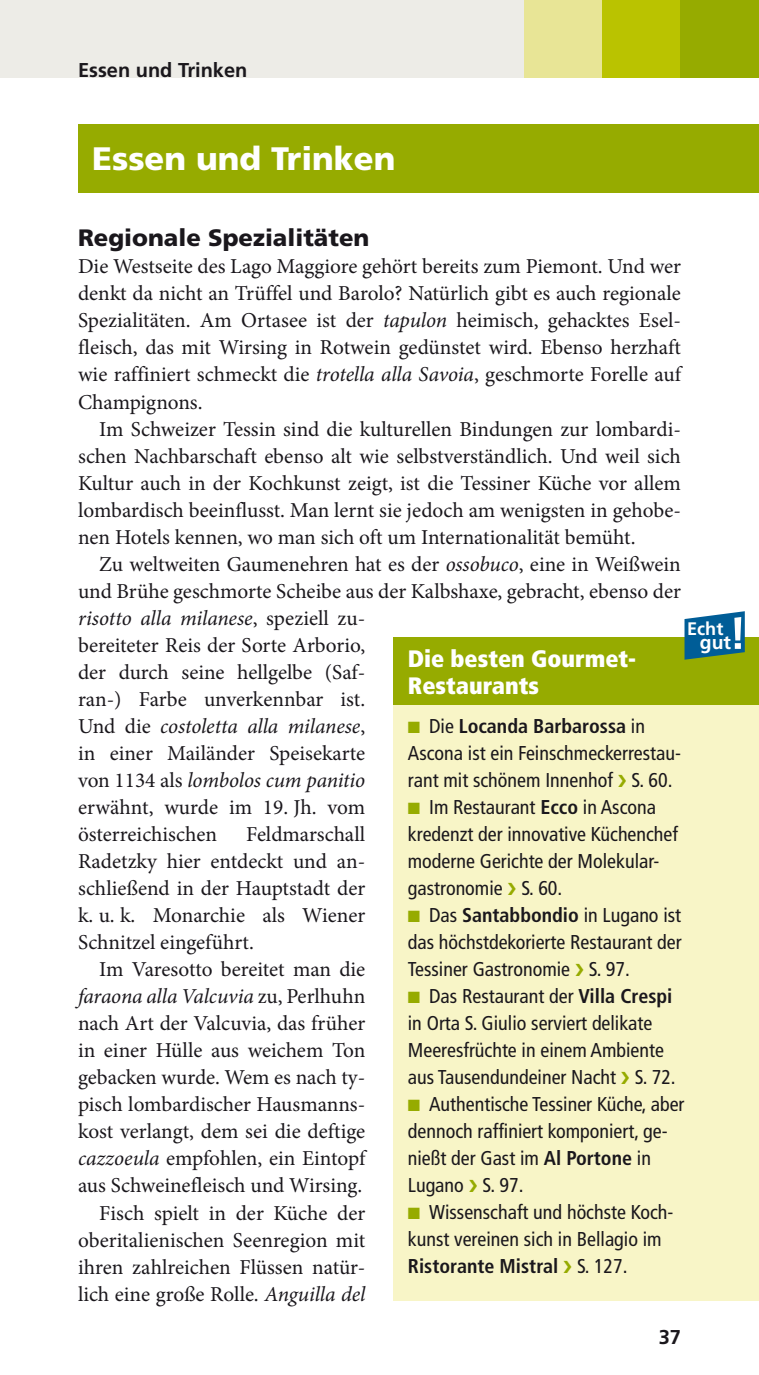
<style>
.page{position:relative;width:759px;height:1375px;background:#fff}
.page>*{position:absolute;margin:0;border:0;box-sizing:border-box;transform-origin:0 0}
.t1{font:900 32.5px "Frutiger LT Pro";color:#fff}
.t2{font:900 condensed 23.75px/27.5px "Frutiger LT Com";color:#fff}
.t3{font:900 23.75px "Frutiger LT Pro";color:#1a171c}
.t4{font:21.25px "Minion Pro";color:#1a171c}
.t5{font:italic 21.25px "Minion Pro";letter-spacing:-.005em;color:#1a171c}
.t6{font:condensed 20px/27px "Frutiger LT Pro";color:#1a171c}
.t7{font:700 20px "Frutiger LT Pro";color:#1a171c}
.t8{font:700 19.5px "Frutiger LT Pro";color:#fff}
.t9{font:700 18px "Frutiger LT Pro";color:#fff}
.s1{font-style:italic}
.s2{font-style:normal}
.s3{color:#96ab00}
.s4{font-weight:700}
</style>
<div class="page">
<div style="left:0;top:0;width:758px;height:78px;background:#edece7"></div>
<div style="left:524px;top:0;width:234px;height:78px;background:#e8e596"></div>
<div style="left:602px;top:0;width:156px;height:78px;background:#bac300"></div>
<div style="left:680px;top:0;width:78px;height:78px;background:#96ab00"></div>
<div style="left:78px;top:124px;width:680px;height:68px;background:#96ab00"></div>
<div style="left:393px;top:638px;width:365px;height:662px;background:#f8f5c7"></div>
<div style="left:393px;top:638px;width:365px;height:67px;background:#96ab00"></div>
<svg style="left:684px;top:611px;width:60px;height:49px"></svg>
<p class="t7" style="left:78px;top:58px;width:171px">Essen und Trinken</p>
<p class="t1" style="left:92px;top:139px;width:304px">Essen und Trinken</p>
<p class="t3" style="left:78px;top:224px;width:293px">Regionale Spezialitäten</p>
<p class="t4" style="left:78px;top:252px;width:604px">Die Westseite des Lago Maggiore gehört bereits zum Piemont. Und wer</p>
<p class="t4" style="left:78px;top:279px;width:604px">denkt da nicht an Trüffel und Barolo? Natürlich gibt es auch regionale</p>
<p class="t4" style="left:78px;top:306px;width:604px">Spezialitäten. Am Ortasee ist der <span class="s1">tapulon</span> heimisch, gehacktes Esel-</p>
<p class="t4" style="left:78px;top:333px;width:604px">fleisch, das mit Wirsing in Rotwein gedünstet wird. Ebenso herzhaft</p>
<p class="t4" style="left:78px;top:360px;width:604px">wie raffiniert schmeckt die <span class="s1">trotella alla Savoia</span>, geschmorte Forelle auf</p>
<p class="t4" style="left:78px;top:387px;width:126px">Champignons.</p>
<p class="t4" style="left:99px;top:414px;width:583px">Im Schweizer Tessin sind die kulturellen Bindungen zur lombardi-</p>
<p class="t4" style="left:78px;top:441px;width:604px">schen Nachbarschaft ebenso alt wie selbstverständlich. Und weil sich</p>
<p class="t4" style="left:78px;top:469px;width:604px">Kultur auch in der Kochkunst zeigt, ist die Tessiner Küche vor allem</p>
<p class="t4" style="left:78px;top:496px;width:604px">lombardisch beeinflusst. Man lernt sie jedoch am wenigsten in gehobe-</p>
<p class="t4" style="left:78px;top:523px;width:558px">nen Hotels kennen, wo man sich oft um Internationalität bemüht.</p>
<p class="t4" style="left:99px;top:550px;width:583px">Zu weltweiten Gaumenehren hat es der <span class="s1">ossobuco</span>, eine in Weißwein</p>
<p class="t4" style="left:78px;top:577px;width:604px">und Brühe geschmorte Scheibe aus der Kalbshaxe, gebracht, ebenso der</p>
<p class="t5" style="left:78px;top:603px;width:289px">risotto alla milanese<span class="s2">, speziell zu-</span></p>
<p class="t4" style="left:78px;top:631px;width:289px">bereiteter Reis der Sorte Arborio,</p>
<p class="t4" style="left:78px;top:658px;width:289px">der durch seine hellgelbe (Saf-</p>
<p class="t4" style="left:78px;top:685px;width:289px">ran-) Farbe unverkennbar ist.</p>
<p class="t5" style="left:78px;top:712px;width:288px"><span class="s2">Und die</span> costoletta alla milanese<span class="s2">,</span></p>
<p class="t4" style="left:78px;top:739px;width:289px">in einer Mailänder Speisekarte</p>
<p class="t5" style="left:78px;top:766px;width:289px"><span class="s2">von 1134 als</span> lombolos cum panitio</p>
<p class="t4" style="left:78px;top:793px;width:289px">erwähnt, wurde im 19. Jh. vom</p>
<p class="t4" style="left:78px;top:820px;width:140px">österreichischen</p>
<p class="t4" style="left:246px;top:820px;width:121px">Feldmarschall</p>
<p class="t4" style="left:78px;top:847px;width:289px">Radetzky hier entdeckt und an-</p>
<p class="t4" style="left:78px;top:874px;width:288px">schließend in der Hauptstadt der</p>
<p class="t4" style="left:78px;top:901px;width:288px">k. u. k. Monarchie als Wiener</p>
<p class="t4" style="left:78px;top:928px;width:177px">Schnitzel eingeführt.</p>
<p class="t4" style="left:99px;top:955px;width:267px">Im Varesotto bereitet man die</p>
<p class="t5" style="left:78px;top:982px;width:289px">faraona alla Valcuvia <span class="s2">zu, Perlhuhn</span></p>
<p class="t4" style="left:78px;top:1009px;width:288px">nach Art der Valcuvia, das früher</p>
<p class="t4" style="left:78px;top:1036px;width:289px">in einer Hülle aus weichem Ton</p>
<p class="t4" style="left:78px;top:1063px;width:289px">gebacken wurde. Wem es nach ty-</p>
<p class="t4" style="left:78px;top:1090px;width:289px">pisch lombardischer Hausmanns-</p>
<p class="t4" style="left:78px;top:1117px;width:289px">kost verlangt, dem sei die deftige</p>
<p class="t4" style="left:78px;top:1144px;width:289px"><span class="s1">cazzoeula</span> empfohlen, ein Eintopf</p>
<p class="t4" style="left:78px;top:1171px;width:286px">aus Schweinefleisch und Wirsing.</p>
<p class="t4" style="left:99px;top:1198px;width:267px">Fisch spielt in der Küche der</p>
<p class="t4" style="left:78px;top:1225px;width:289px">oberitalienischen Seenregion mit</p>
<p class="t4" style="left:78px;top:1252px;width:289px">ihren zahlreichen Flüssen natür-</p>
<p class="t4" style="left:78px;top:1279px;width:289px">lich eine große Rolle. <span class="s1">Anguilla del</span></p>
<p class="t9" style="left:687px;top:618px;width:38px">Echt</p>
<p class="t8" style="left:699px;top:631px;width:33px">gut</p>
<p class="t2" style="left:407px;top:644px;width:230px">Die besten Gourmet-<br>Restaurants</p>
<p class="t6" style="left:407px;top:712px;width:274px"><span class="s3">■</span> Die <span class="s4">Locanda Barbarossa</span> in<br>Ascona ist ein Feinschmeckerrestau&shy;rant mit schönem Innenhof <span class="s3">❯</span> S. 60.</p>
<p class="t6" style="left:407px;top:793px;width:271px"><span class="s3">■</span> Im Restaurant <span class="s4">Ecco</span> in Ascona kredenzt der innovative Küchenchef moderne Gerichte der Molekular&shy;gastronomie <span class="s3">❯</span> S. 60.</p>
<p class="t6" style="left:407px;top:902px;width:275px;text-align:justify"><span class="s3">■</span> Das <span class="s4">Santabbondio</span> in Lugano ist das höchstdekorierte Restaurant der Tessiner Gastronomie <span class="s3">❯</span> S. 97.</p>
<p class="t6" style="left:407px;top:983px;width:269px"><span class="s3">■</span> Das Restaurant der <span class="s4">Villa Crespi </span>in Orta S. Giulio serviert delikate Meeresfrüchte in einem Ambiente aus Tausendundeiner Nacht <span class="s3">❯</span> S. 72.</p>
<p class="t6" style="left:407px;top:1091px;width:278px"><span class="s3">■</span> Authentische Tessiner Küche, aber dennoch raffiniert komponiert, ge&shy;nießt der Gast im <span class="s4">Al Portone</span> in<br>Lugano <span class="s3">❯</span> S. 97.</p>
<p class="t6" style="left:407px;top:1199px;width:267px"><span class="s3">■</span> Wissenschaft und höchste Koch&shy;kunst vereinen sich in Bellagio im<br><span class="s4">Ristorante Mistral</span> <span class="s3">❯</span> S. 127.</p>
<p class="t7" style="left:658px;top:1325px;width:24px">37</p>
</div>
